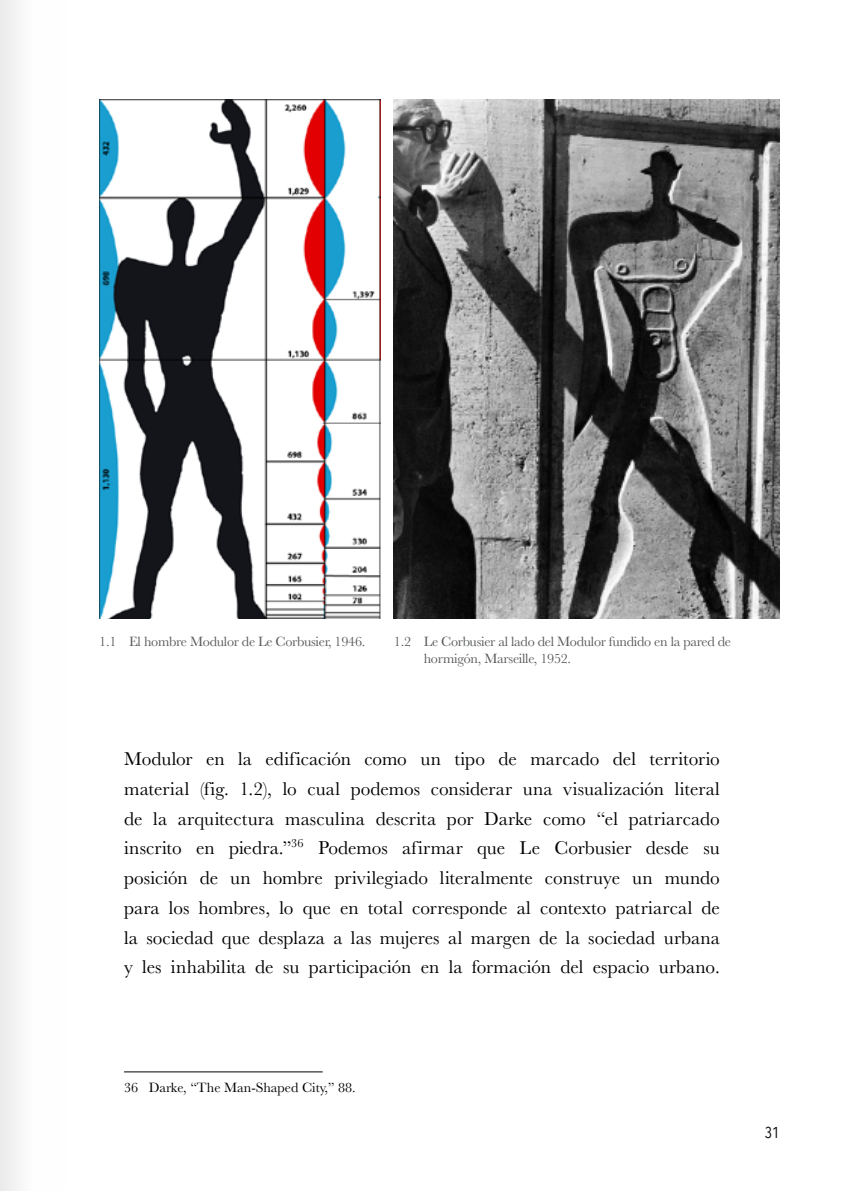
<style>
.page{position:relative;width:844px;height:1191px;background:#fff}
.page>*{position:absolute;margin:0;border:0;box-sizing:border-box;transform-origin:0 0}
.t1{font:19.25px/29.8px "Baskerville";color:#000;text-align:justify}
.t2{font:15.75px "Avenir Next Condensed";color:#000}
.t3{font:14px/16.8px "Baskerville";letter-spacing:-.02em;color:#58595b}
.t4{font:14px "Baskerville";color:#000}
</style>
<div class="page">
<div style="left:0;top:0;width:65px;height:1191px;background:linear-gradient(to right,#efefef,#fff)"></div>
<hr style="left:124px;top:1071px;width:198px;height:1px;background:#000">
<img style="left:394px;top:99px;width:385px;height:520px">
<img style="left:99px;top:99px;width:281px;height:520px">
<p class="t3" style="left:99px;top:633px;width:267px">1.1 El hombre Modulor de Le Corbusier, 1946.</p>
<p class="t3" style="left:423px;top:633px;width:309px;text-indent:-30px">1.2 Le Corbusier al lado del Modulor fundido en la pared de hormigón, Marseille, 1952.</p>
<p class="t1" style="left:124px;top:744px;width:597px">Modulor en la edificación como un tipo de marcado del territorio material (fig. 1.2), lo cual podemos considerar una visualización literal de la arquitectura masculina descrita por Darke como “el patriarcado inscrito en piedra.”<sup>36</sup> Podemos afirmar que Le Corbusier desde su posición de un hombre privilegiado literalmente construye un mundo para los hombres, lo que en total corresponde al contexto patriarcal de la sociedad que desplaza a las mujeres al margen de la sociedad urbana y les inhabilita de su participación en la formación del espacio urbano.</p>
<p class="t4" style="left:124px;top:1078px;width:233px">36 Darke, “The Man-Shaped City,” 88.</p>
<p class="t2" style="left:764px;top:1118px;width:16px">31</p>
</div>
